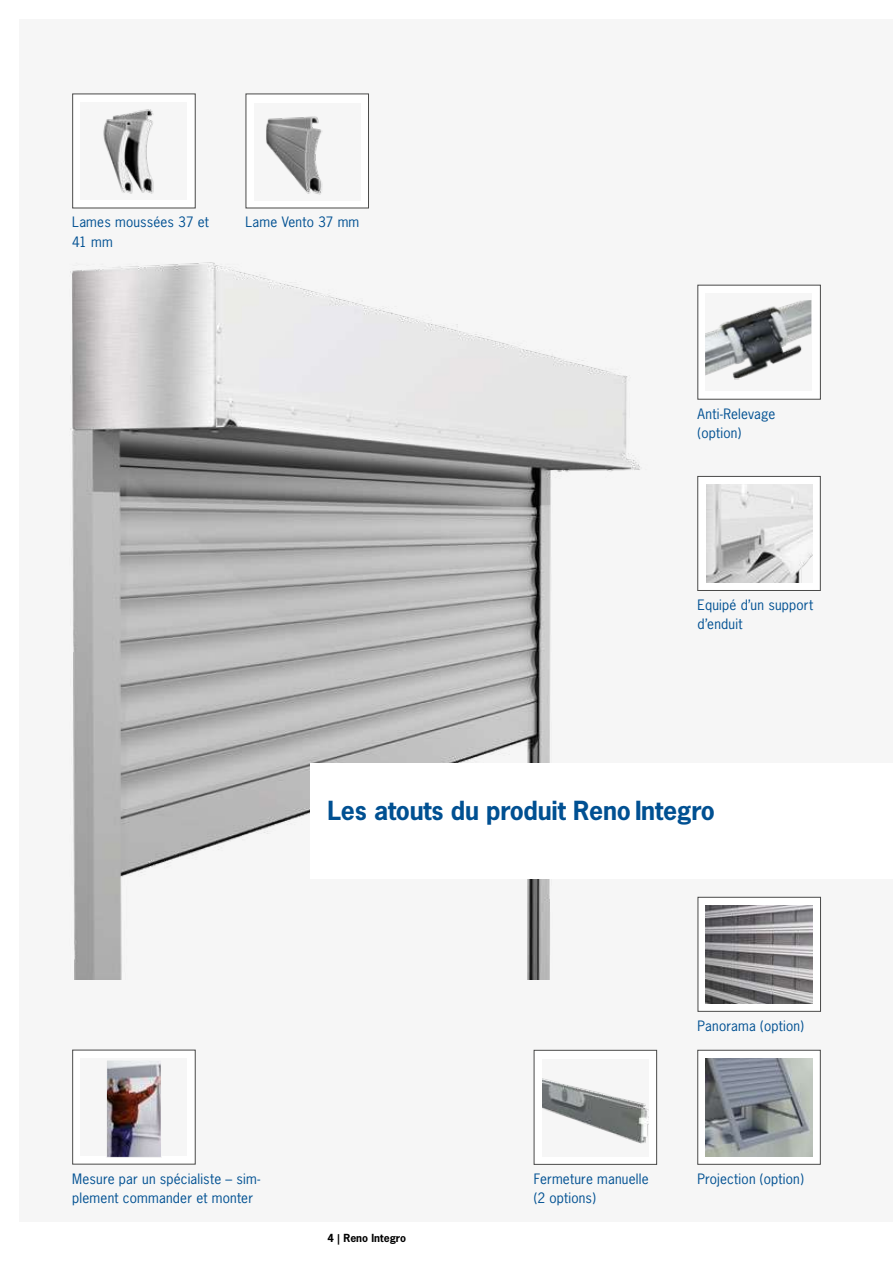
<style>
.page{position:relative;width:893px;height:1263px;background:#fff}
.page>*{position:absolute;margin:0;border:0;box-sizing:border-box;transform-origin:0 0}
.t1{font:700 24.75px "News Gothic";letter-spacing:-.01em;color:#005092}
.t2{font:13.5px/19.2px "News Gothic";letter-spacing:.015em;color:#005092}
.t3{font:700 10.5px "News Gothic";color:#000}
</style>
<div class="page">
<div style="left:19px;top:19px;width:874px;height:1203px;background:#f6f6f6"></div>
<img style="left:70px;top:151px;width:722px;height:828px">
<div style="left:310px;top:763px;width:583px;height:115px;background:#fff"></div>
<div style="left:697px;top:1050px;width:124px;height:115px;background:#fff;border:1px solid #4a4a49"></div>
<div style="left:72px;top:1050px;width:124px;height:114px;background:#fff;border:1px solid #4a4a49"></div>
<div style="left:81px;top:1058px;width:106px;height:98px;background:#f6f6f6"></div>
<img style="left:108px;top:1061px;width:52px;height:95px">
<div style="left:106px;top:1059px;width:56px;height:99px;border:1px solid #f6f6f6"></div>
<div style="left:697px;top:285px;width:124px;height:115px;background:#fff;border:1px solid #4a4a49"></div>
<div style="left:705px;top:293px;width:106px;height:98px;background:#f6f6f6"></div>
<img style="left:705px;top:300px;width:106px;height:80px">
<div style="left:697px;top:476px;width:124px;height:115px;background:#fff;border:1px solid #4a4a49"></div>
<img style="left:706px;top:485px;width:106px;height:98px">
<div style="left:72px;top:94px;width:124px;height:114px;background:#fff;border:1px solid #4a4a49"></div>
<div style="left:246px;top:94px;width:123px;height:114px;background:#f6f6f6"></div>
<img style="left:265px;top:116px;width:58px;height:79px">
<div style="left:81px;top:102px;width:106px;height:98px;background:#f6f6f6"></div>
<img style="left:103px;top:109px;width:51px;height:85px">
<div style="left:534px;top:1050px;width:123px;height:115px;background:#f6f6f6;border:1px solid #4a4a49"></div>
<img style="left:542px;top:1078px;width:106px;height:66px">
<img style="left:706px;top:1058px;width:106px;height:98px">
<div style="left:698px;top:897px;width:123px;height:115px;background:#fff;border:1px solid #4a4a49"></div>
<img style="left:706px;top:905px;width:106px;height:98px">
<p class="t2" style="left:72px;top:213px;width:138px">Lames moussées 37 et<br>41 mm</p>
<p class="t2" style="left:246px;top:213px;width:115px">Lame Vento 37 mm</p>
<p class="t2" style="left:697px;top:404px;width:79px">Anti-Relevage (option)</p>
<p class="t2" style="left:698px;top:595px;width:117px">Equipé d’un support d’enduit</p>
<h1 class="t1" style="left:327px;top:795px;width:389px">Les atouts du produit Reno Integro</h1>
<p class="t2" style="left:72px;top:1169px;width:189px">Mesure par un spécialiste – sim&shy;plement commander et monter</p>
<p class="t3" style="left:327px;top:1231px;width:80px">4 | Reno Integro</p>
<p class="t2" style="left:698px;top:1016px;width:108px">Panorama (option)</p>
<p class="t2" style="left:534px;top:1169px;width:116px">Fermeture manuelle</p>
<p class="t2" style="left:697px;top:1169px;width:108px">Projection (option)</p>
<p class="t2" style="left:534px;top:1188px;width:64px">(2 options)</p>
</div>
